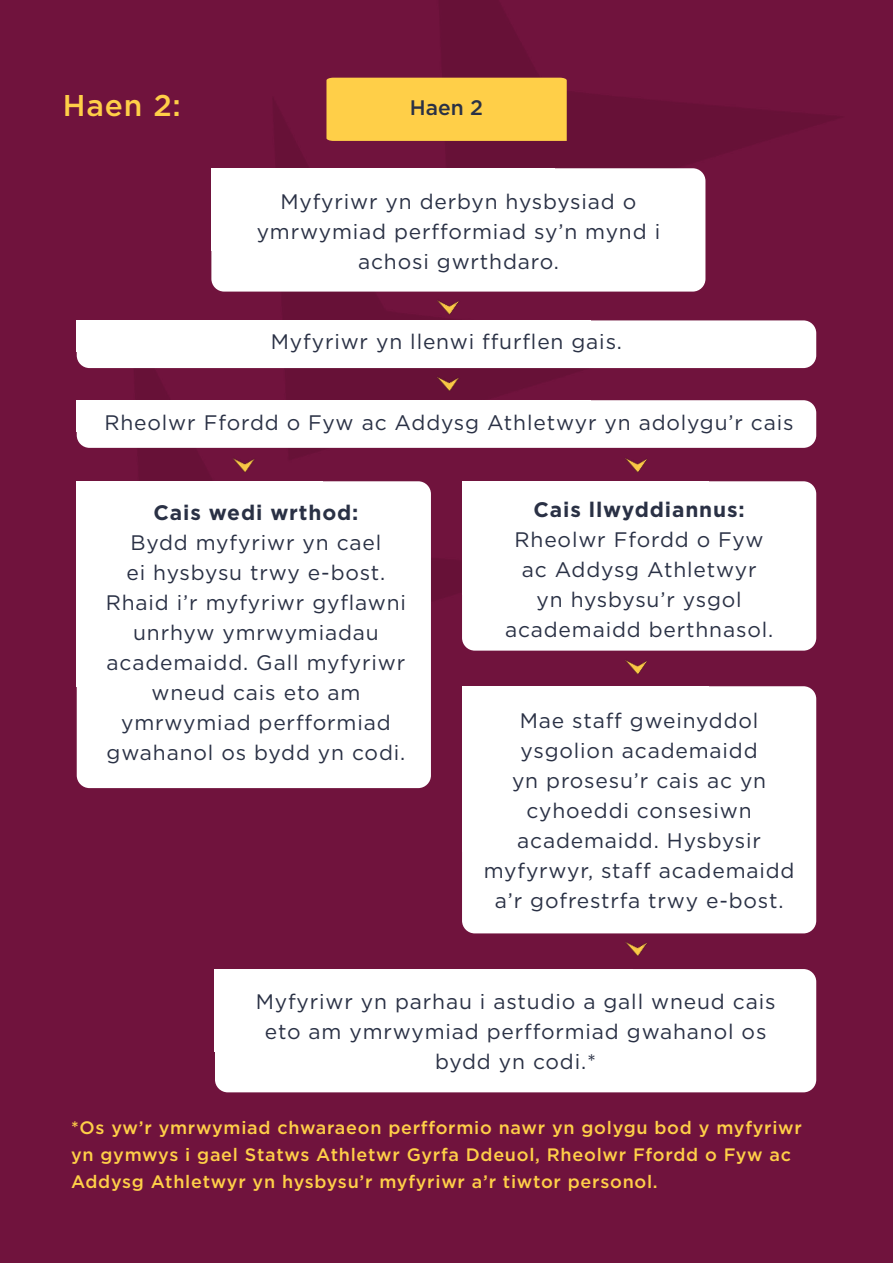
<style>
.page{position:relative;width:893px;height:1263px;background:#70133d}
.page>*{position:absolute;margin:0;border:0;box-sizing:border-box;transform-origin:0 0}
.t1{font:500 30px "Gotham";color:#ffcf48}
.t2{font:21px/30px "Gotham";letter-spacing:.04em;color:#2a3145;text-align:center}
.t3{font:700 21px "Gotham";letter-spacing:.04em;color:#2a3145}
.t4{font:500 21px "Gotham";color:#2a3145}
.t5{font:500 18px/27px "Gotham";letter-spacing:.04em;color:#ffcf48}
</style>
<div class="page">
<div style="left:326px;top:78px;width:241px;height:63px;background:#ffcf48"></div>
<div style="left:211px;top:168px;width:494px;height:124px;background:#fff;border-radius:13px"></div>
<div style="left:211px;top:168px;width:344px;height:83px;background:#fff"></div>
<div style="left:77px;top:400px;width:739px;height:48px;background:#fff;border-radius:13px"></div>
<div style="left:77px;top:400px;width:514px;height:32px;background:#fff"></div>
<div style="left:77px;top:481px;width:354px;height:307px;background:#fff;border-radius:13px"></div>
<div style="left:77px;top:481px;width:246px;height:206px;background:#fff"></div>
<div style="left:462px;top:481px;width:354px;height:170px;background:#fff;border-radius:13px"></div>
<div style="left:462px;top:481px;width:246px;height:114px;background:#fff"></div>
<div style="left:462px;top:686px;width:354px;height:247px;background:#fff;border-radius:13px"></div>
<div style="left:462px;top:686px;width:246px;height:166px;background:#fff"></div>
<div style="left:215px;top:969px;width:601px;height:123px;background:#fff;border-radius:13px"></div>
<div style="left:215px;top:969px;width:418px;height:83px;background:#fff"></div>
<div style="left:77px;top:320px;width:739px;height:48px;background:#fff;border-radius:13px"></div>
<div style="left:77px;top:320px;width:514px;height:32px;background:#fff"></div>
<img style="left:428px;top:291px;width:37px;height:24px">
<img style="left:428px;top:368px;width:37px;height:24px">
<img style="left:224px;top:447px;width:36px;height:26px">
<img style="left:617px;top:447px;width:36px;height:26px">
<img style="left:617px;top:650px;width:36px;height:25px">
<img style="left:617px;top:933px;width:36px;height:23px">
<h1 class="t1" style="left:63px;top:86px;width:120px">Haen 2:</h1>
<p class="t4" style="left:410px;top:94px;width:75px">Haen 2</p>
<p class="t2" style="left:257px;top:186px;width:405px">Myfyriwr yn derbyn hysbysiad o ymrwymiad perfformiad sy’n mynd i achosi gwrthdaro.</p>
<p class="t2" style="left:271px;top:326px;width:353px">Myfyriwr yn llenwi ffurflen gais.</p>
<p class="t2" style="left:104px;top:407px;width:691px">Rheolwr Ffordd o Fyw ac Addysg Athletwyr yn adolygu’r cais</p>
<p class="t3" style="left:154px;top:499px;width:206px">Cais wedi wrthod:</p>
<p class="t2" style="left:106px;top:527px;width:302px">Bydd myfyriwr yn cael<br>ei hysbysu trwy e-bost.<br>Rhaid i’r myfyriwr gyflawni unrhyw ymrwymiadau academaidd. Gall myfyriwr wneud cais eto am ymrwymiad perfformiad gwahanol os bydd yn codi.</p>
<p class="t3" style="left:534px;top:495px;width:213px">Cais llwyddiannus:</p>
<p class="t2" style="left:505px;top:524px;width:270px">Rheolwr Ffordd o Fyw ac Addysg Athletwyr<br>yn hysbysu’r ysgol academaidd berthnasol.</p>
<p class="t2" style="left:484px;top:705px;width:312px">Mae staff gweinyddol ysgolion academaidd<br>yn prosesu’r cais ac yn cyhoeddi consesiwn academaidd. Hysbysir myfyrwyr, staff academaidd a’r gofrestrfa trwy e-bost.</p>
<p class="t2" style="left:256px;top:986px;width:521px">Myfyriwr yn parhau i astudio a gall wneud cais eto am ymrwymiad perfformiad gwahanol os bydd yn codi.*</p>
<p class="t5" style="left:71px;top:1113px;width:732px">*Os yw’r ymrwymiad chwaraeon perfformio nawr yn golygu bod y myfyriwr yn gymwys i gael Statws Athletwr Gyrfa Ddeuol, Rheolwr Ffordd o Fyw ac<br>Addysg Athletwyr yn hysbysu’r myfyriwr a’r tiwtor personol.</p>
</div>
